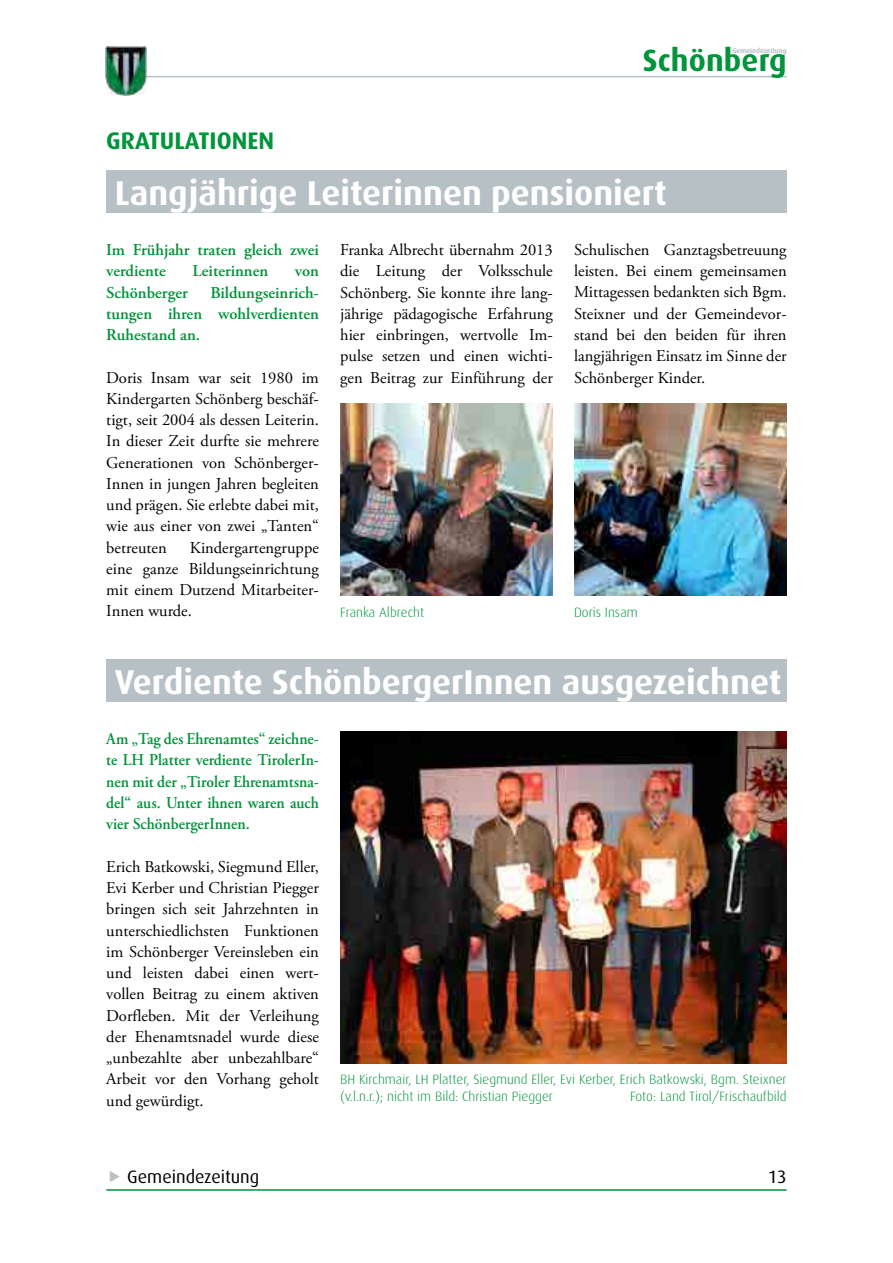
<style>
.page{position:relative;width:893px;height:1263px;background:#fff}
.page>*{position:absolute;margin:0;border:0;box-sizing:border-box;transform-origin:0 0}
.t1{font:700 34.5px "Dax";color:#fff}
.t2{font:700 30.75px "Dax";letter-spacing:.005em;color:#00943b}
.t3{font:700 24px "Dax";color:#00943b}
.t4{font:18px "Dax";color:#000}
.t5{font:16.5px/21.3px "Adobe Garamond Pro";color:#000;text-align:justify}
.t6{font:600 16.5px/21.3px "Adobe Garamond Pro";color:#00943b;text-align:justify;scale:.94 1}
.t7{font:600 16.5px/21.3px "Adobe Garamond Pro";color:#00943b}
.t8{font:300 13.5px/16.2px "Dax";color:#00943b}
.t9{font:700 6.9px "Dax";color:#b6c0c5}
</style>
<div class="page">
<hr style="left:106px;top:1189px;width:681px;height:2px;background:#00943b">
<hr style="left:106px;top:76px;width:681px;height:1px;background:#b6c0c5">
<img style="left:105px;top:46px;width:42px;height:49px">
<div style="left:106px;top:170px;width:681px;height:43px;background:#b6c0c5"></div>
<div style="left:106px;top:659px;width:681px;height:43px;background:#b6c0c5"></div>
<img style="left:340px;top:404px;width:213px;height:191px">
<img style="left:340px;top:731px;width:447px;height:332px">
<img style="left:574px;top:404px;width:213px;height:191px">
<h3 class="t3" style="left:106px;top:127px;width:169px">GRATULATIONEN</h3>
<h2 class="t2" style="left:643px;top:43px;width:145px">Schönberg</h2>
<p class="t9" style="left:732px;top:46px;width:56px">Gemeindezeitung</p>
<h1 class="t1" style="left:115px;top:173px;width:553px">Langjährige Leiterinnen pensioniert</h1>
<p class="t7" style="left:106px;top:239px;width:214px">Im Frühjahr traten gleich zwei verdiente</p>
<p class="t7" style="left:193px;top:261px;width:77px">Leiterinnen</p>
<p class="t7" style="left:295px;top:261px;width:25px">von</p>
<p class="t7" style="left:106px;top:282px;width:214px;text-align:justify;text-indent:104px">Bildungseinrich&shy;tungen ihren wohlverdienten Ruhestand an.</p>
<p class="t5" style="left:106px;top:367px;width:214px">Doris Insam war seit 1980 im Kindergarten Schönberg beschäf&shy;tigt, seit 2004 als dessen Leiterin.<br>In dieser Zeit durfte sie mehrere Generationen von Schönberger-Innen in jungen Jahren begleiten und prägen. Sie erlebte dabei mit, wie aus einer von zwei „Tanten“ betreuten</p>
<p class="t7" style="left:106px;top:282px;width:83px">Schönberger</p>
<p class="t5" style="left:106px;top:537px;width:214px;text-indent:84px">Kindergartengruppe eine ganze Bildungseinrichtung mit einem Dutzend Mitarbeiter-Innen wurde.</p>
<p class="t5" style="left:340px;top:240px;width:214px">Franka Albrecht übernahm 2013 die Leitung der Volksschule Schönberg. Sie konnte ihre lang&shy;jährige pädagogische Erfahrung hier einbringen, wertvolle Im&shy;pulse setzen und einen wichti&shy;gen Beitrag zur Einführung der</p>
<p class="t5" style="left:574px;top:240px;width:214px">Schulischen Ganztagsbetreuung leisten. Bei einem gemeinsamen Mittagessen bedankten sich Bgm.<br>Steixner und der Gemeindevor&shy;stand bei den beiden für ihren langjährigen Einsatz im Sinne der Schönberger Kinder.</p>
<p class="t8" style="left:340px;top:604px;width:85px">Franka Albrecht</p>
<p class="t8" style="left:574px;top:604px;width:65px">Doris Insam</p>
<h1 class="t1" style="left:115px;top:662px;width:668px">Verdiente SchönbergerInnen ausgezeichnet</h1>
<p class="t6" style="left:106px;top:728px;width:228px">Am „Tag des Ehrenamtes“ zeichne&shy;te LH Platter verdiente TirolerIn&shy;nen mit der „Tiroler Ehrenamtsna&shy;del“ aus. Unter ihnen waren auch vier SchönbergerInnen.</p>
<p class="t5" style="left:106px;top:856px;width:214px">Erich Batkowski, Siegmund Eller, Evi Kerber und Christian Piegger bringen sich seit Jahrzehnten in unterschiedlichsten Funktionen im Schönberger Vereinsleben ein und leisten dabei einen wert&shy;vollen Beitrag zu einem aktiven Dorfleben. Mit der Verleihung der Ehenamtsnadel wurde diese „unbezahlte aber unbezahlbare“ Arbeit vor den Vorhang geholt und gewürdigt.</p>
<p class="t8" style="left:340px;top:1072px;width:448px">BH Kirchmair, LH Platter, Siegmund Eller, Evi Kerber, Erich Batkowski, Bgm. Steixner (v.l.n.r.); nicht im Bild: Christian Piegger</p>
<p class="t8" style="left:630px;top:1088px;width:158px">Foto: Land Tirol/Frischaufbild</p>
<p class="t4" style="left:127px;top:1167px;width:134px">Gemeindezeitung</p>
<p class="t4" style="left:768px;top:1167px;width:21px">13</p>
</div>
